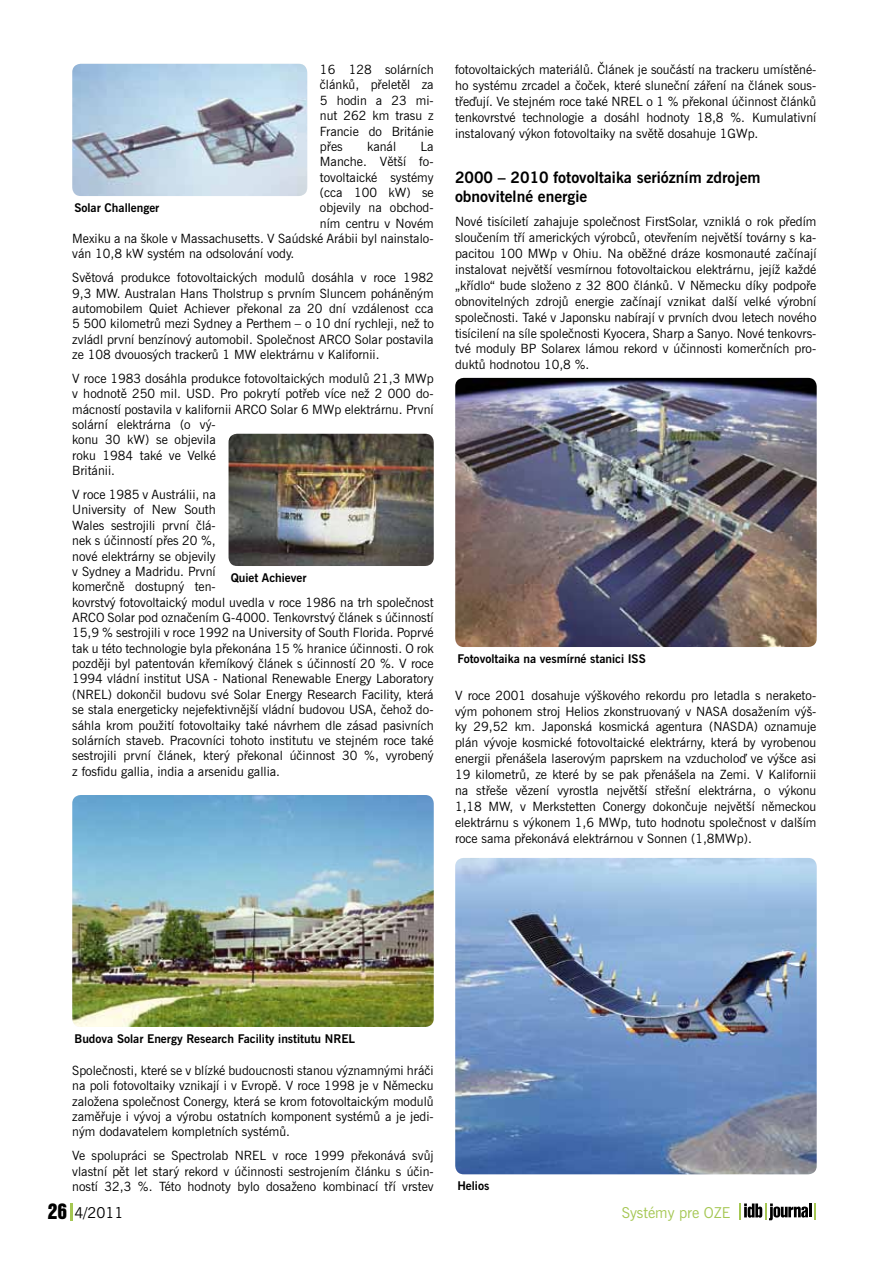
<style>
.page{position:relative;width:893px;height:1263px;background:#fff}
.page>*{position:absolute;margin:0;border:0;box-sizing:border-box;transform-origin:0 0}
.t1{font:700 15.75px/19.5px "News Gothic AT";color:#000}
.t2{font:15px "News Gothic AT";color:#a5c753}
.t3{font:15px "News Gothic AT";color:#000}
.t4{font:12.75px/15.3px "News Gothic AT";color:#000;text-align:justify}
.t5{font:700 12px "News Gothic AT";color:#000}
.s1{font-family:"Swiss 921 AT Regular A";font-size:19.5px}
</style>
<div class="page">
<svg style="left:70px;top:1203px;width:2px;height:17px"></svg>
<svg style="left:739px;top:1203px;width:77px;height:17px"></svg>
<img style="left:72px;top:64px;width:235px;height:132px">
<img style="left:229px;top:434px;width:205px;height:132px">
<img style="left:72px;top:795px;width:362px;height:232px">
<img style="left:455px;top:378px;width:362px;height:269px">
<img style="left:455px;top:858px;width:362px;height:316px">
<p class="t4" style="left:320px;top:62px;width:115px">16 128 solárních článků, přeletěl za 5 hodin a 23 mi&shy;nut 262 km trasu z Francie do Británie přes</p>
<p class="t4" style="left:367px;top:139px;width:31px">kanál</p>
<p class="t4" style="left:421px;top:139px;width:15px">La</p>
<p class="t4" style="left:320px;top:154px;width:115px">Manche. Větší fo-</p>
<p class="t4" style="left:320px;top:169px;width:115px">tovoltaické systémy</p>
<p class="t4" style="left:320px;top:185px;width:115px">(cca 100 kW) se</p>
<p class="t4" style="left:320px;top:200px;width:115px">objevily na obchod-</p>
<p class="t4" style="left:320px;top:215px;width:115px">ním centru v Novém</p>
<p class="t4" style="left:72px;top:231px;width:363px">Mexiku a na škole v Massachusetts. V Saúdské Arábii byl nainstalo-</p>
<p class="t4" style="left:72px;top:246px;width:224px">ván 10,8 kW systém na odsolování vody.</p>
<p class="t4" style="left:72px;top:270px;width:363px">Světová produkce fotovoltaických modulů dosáhla v roce 1982<br>9,3 MW. Australan Hans Tholstrup s prvním Sluncem poháněným automobilem Quiet Achiever překonal za 20 dní vzdálenost cca 5 500 kilometrů mezi Sydney a Perthem – o 10 dní rychleji, než to zvládl první benzínový automobil. Společnost ARCO Solar postavila ze 108 dvouosých trackerů 1 MW elektrárnu v Kalifornii.</p>
<p class="t4" style="left:72px;top:371px;width:363px;text-align:left">V roce 1983 dosáhla produkce fotovoltaických modulů 21,3 MWp v hodnotě 250 mil. USD. Pro pokrytí potřeb více než 2 000 do&shy;mácností postavila v kalifornii ARCO Solar 6 MWp elektrárnu. První solární elektrárna (o vý-<br>konu 30 kW) se objevila<br>roku 1984 také ve Velké<br>Británii.</p>
<p class="t4" style="left:72px;top:487px;width:363px;text-align:left">V roce 1985 v Austrálii, na<br>University of New South<br>Wales sestrojili první člá-<br>nek s účinností přes 20 %,<br>nové elektrárny se objevily<br>v Sydney a Madridu. První<br>komerčně dostupný ten-<br>kovrstvý fotovoltaický modul uvedla v roce 1986 na trh společnost ARCO Solar pod označením G-4000. Tenkovrstvý článek s účinností 15,9 % sestrojili v roce 1992 na University of South Florida. Poprvé tak u této technologie byla překonána 15 % hranice účinnosti. O rok později byl patentován křemíkový článek s účinností 20 %. V roce 1994 vládní institut USA - National Renewable Energy Laboratory (NREL) dokončil budovu své Solar Energy Research Facility, která se stala energeticky nejefektivnější vládní budovou USA, čehož do&shy;sáhla krom použití fotovoltaiky také návrhem dle zásad pasivních solárních staveb. Pracovníci tohoto institutu ve stejném roce také sestrojili první článek, který překonal účinnost 30 %, vyrobený z fosfidu gallia, india a arsenidu gallia.</p>
<p class="t5" style="left:74px;top:200px;width:86px">Solar Challenger</p>
<p class="t5" style="left:231px;top:570px;width:77px">Quiet Achiever</p>
<p class="t4" style="left:455px;top:62px;width:363px;line-height:15.9px">fotovoltaických materiálů. Článek je součástí na trackeru umístěné&shy;ho systému zrcadel a čoček, které sluneční záření na článek sous&shy;třeďují. Ve stejném roce také NREL o 1 % překonal účinnost článků tenkovrstvé technologie a dosáhl hodnoty 18,8 %. Kumulativní instalovaný výkon fotovoltaiky na světě dosahuje 1GWp.</p>
<p class="t1" style="left:455px;top:167px;width:307px">2000 – 2010 fotovoltaika seriózním zdrojem obnovitelné energie</p>
<p class="t4" style="left:455px;top:214px;width:363px;line-height:15.9px">Nové tisíciletí zahajuje společnost FirstSolar, vzniklá o rok předím sloučením tří amerických výrobců, otevřením největší továrny s ka&shy;pacitou 100 MWp v Ohiu. Na oběžné dráze kosmonauté začínají instalovat největší vesmírnou fotovoltaickou elektrárnu, jejíž každé „křídlo“ bude složeno z 32 800 článků. V Německu díky podpoře obnovitelných zdrojů energie začínají vznikat další velké výrobní společnosti. Také v Japonsku nabírají v prvních dvou letech nového tisícilení na síle společnosti Kyocera, Sharp a Sanyo. Nové tenkovrs&shy;tvé moduly BP Solarex lámou rekord v účinnosti komerčních pro&shy;duktů hodnotou 10,8 %.</p>
<p class="t5" style="left:457px;top:651px;width:190px">Fotovoltaika na vesmírné stanici ISS</p>
<p class="t4" style="left:455px;top:687px;width:363px;line-height:15.9px">V roce 2001 dosahuje výškového rekordu pro letadla s neraketo&shy;vým pohonem stroj Helios zkonstruovaný v NASA dosažením výš&shy;ky 29,52 km. Japonská kosmická agentura (NASDA) oznamuje plán vývoje kosmické fotovoltaické elektrárny, která by vyrobenou energii přenášela laserovým paprskem na vzducholoď ve výšce asi 19 -kilometrů, ze které by se pak přenášela na Zemi. V Kalifornii na střeše vězení vyrostla největší střešní elektrárna, o výkonu 1,18 MW, v Merkstetten Conergy dokončuje největší německou elektrárnu s výkonem 1,6 MWp, tuto hodnotu společnost v dalším roce sama překonává elektrárnou v Sonnen (1,8MWp).</p>
<p class="t5" style="left:74px;top:1031px;width:282px">Budova Solar Energy Research Facility institutu NREL</p>
<p class="t4" style="left:72px;top:1062px;width:363px">Společnosti, které se v blízké budoucnosti stanou významnými hráči na poli fotovoltaiky vznikají i v Evropě. V roce 1998 je v Německu založena společnost Conergy, která se krom fotovoltaickým modulů zaměřuje i vývoj a výrobu ostatních komponent systémů a je jedi&shy;ným dodavatelem kompletních systémů.</p>
<p class="t4" style="left:72px;top:1148px;width:363px">Ve spolupráci se Spectrolab NREL v roce 1999 překonává svůj vlastní pět let starý rekord v účinnosti sestrojením článku s účin&shy;ností 32,3 %. Této hodnoty bylo dosaženo kombinací tří vrstev</p>
<p class="t5" style="left:457px;top:1179px;width:33px">Helios</p>
<p class="t3" style="left:48px;top:1203px;width:77px"><span class="s1">26</span> 4/2011</p>
<p class="t2" style="left:622px;top:1203px;width:110px">Systémy pre OZE</p>
</div>
